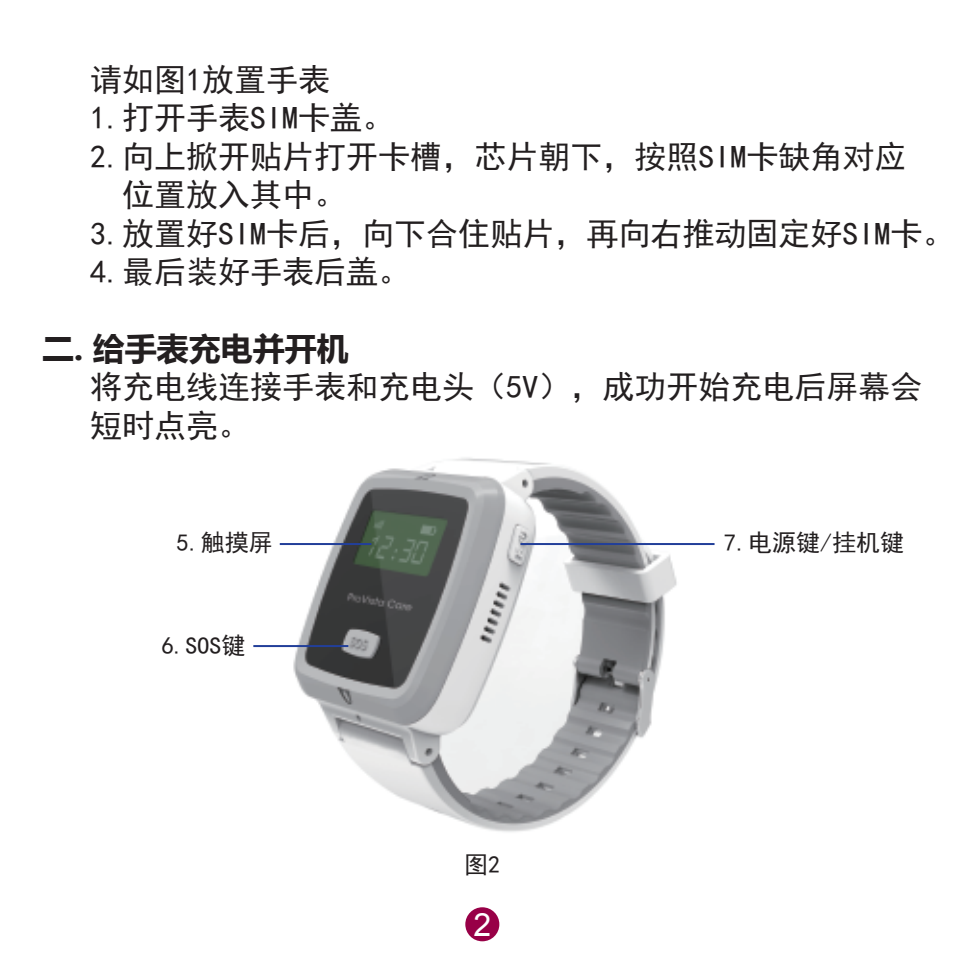
<style>
.page{position:relative;width:964px;height:964px;background:#fff}
.page>*{position:absolute;margin:0;border:0;box-sizing:border-box;transform-origin:0 0}
.t1{font:32px/38.4px "Sim Hei";color:#231f20}
.t2{font:700 32px "Microsoft Ya Hei";color:#231f20}
.t3{font:32px "Arial";color:#fff}
.t4{font:24px "Sim Hei";color:#231f20}
</style>
<div class="page">
<img style="left:281px;top:458px;width:396px;height:374px">
<div style="left:465px;top:907px;width:34px;height:34px;background:#980047;border-radius:50%"></div>
<hr style="left:520px;top:543px;width:194px;height:2px;background:#223f99">
<hr style="left:280px;top:543px;width:91px;height:2px;background:#223f99">
<hr style="left:253px;top:645px;width:95px;height:2px;background:#223f99">
<p class="t1" style="left:90px;top:61px;width:241px">请如图1放置手表</p>
<p class="t1" style="left:90px;top:99px;width:305px">1.打开手表SIM卡盖。</p>
<p class="t1" style="left:90px;top:137px;width:817px">2.向上掀开贴片打开卡槽，芯片朝下，按照SIM卡缺角对应</p>
<p class="t1" style="left:122px;top:176px;width:225px">位置放入其中。</p>
<p class="t1" style="left:90px;top:214px;width:865px">3.放置好SIM卡后，向下合住贴片，再向右推动固定好SIM卡。</p>
<p class="t1" style="left:90px;top:253px;width:321px">4.最后装好手表后盖。</p>
<p class="t2" style="left:42px;top:326px;width:308px">二. 给手表充电并开机</p>
<p class="t1" style="left:90px;top:368px;width:833px">将充电线连接手表和充电头（5V），成功开始充电后屏幕会短时点亮。</p>
<p class="t4" style="left:177px;top:530px;width:97px">5.触摸屏</p>
<p class="t4" style="left:724px;top:530px;width:181px">7.电源键/挂机键</p>
<p class="t4" style="left:161px;top:633px;width:85px">6.SOS键</p>
<p class="t4" style="left:464px;top:852px;width:37px">图2</p>
<p class="t3" style="left:473px;top:904px;width:19px">2</p>
</div>
